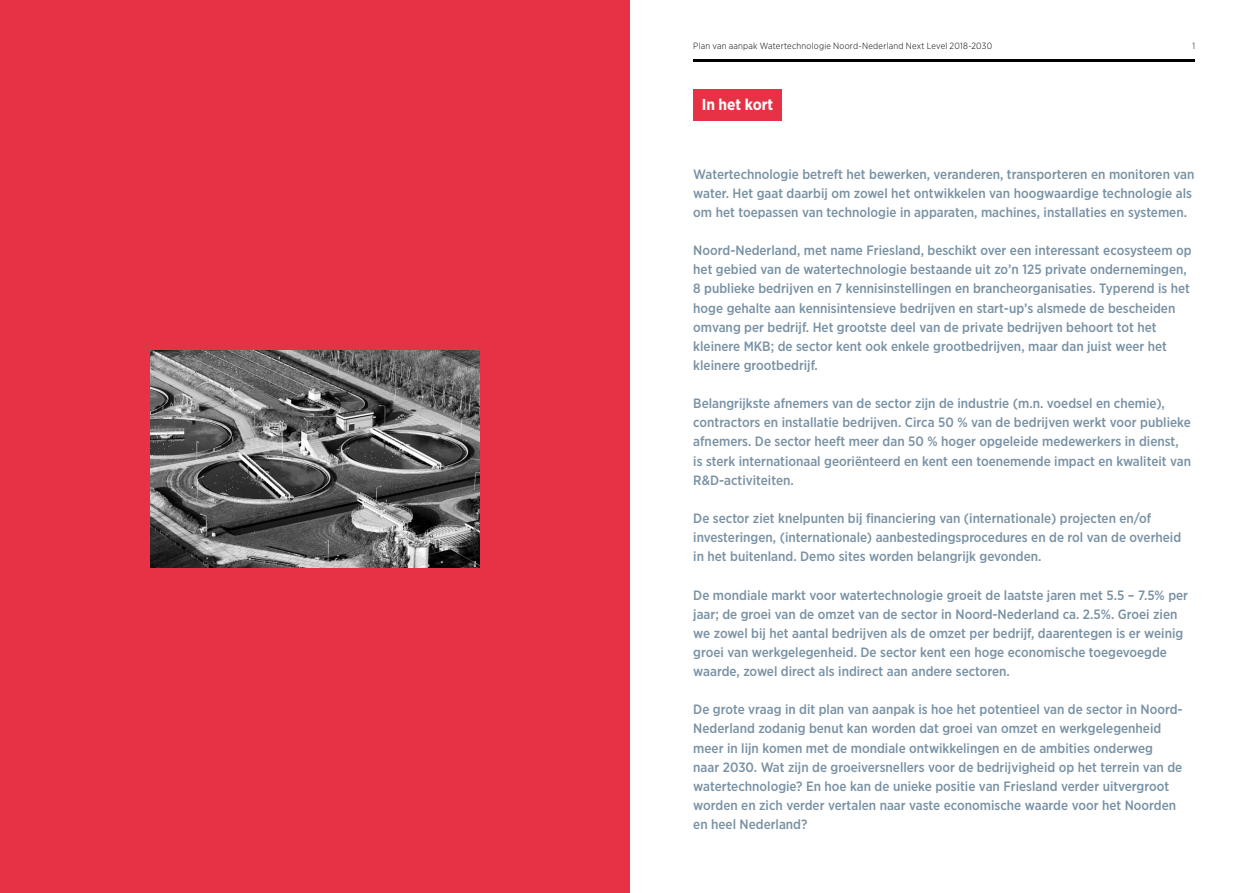
<style>
.page{position:relative;width:1259px;height:893px;background:#fff}
.page>*{position:absolute;margin:0;border:0;box-sizing:border-box;transform-origin:0 0}
.t1{font:700 15.75px "Gotham Narrow";color:#fff}
.t2{font:500 13.5px/19.2px "Gotham Narrow";color:#7891a4}
.t3{font:300 9px "Gotham Narrow";letter-spacing:.025em;color:#000}
</style>
<div class="page">
<div style="left:0;top:0;width:629px;height:893px;background:#e73246"></div>
<img style="left:150px;top:351px;width:329px;height:217px">
<hr style="left:693px;top:60px;width:502px;height:2px;background:#000">
<div style="left:693px;top:89px;width:89px;height:32px;background:#e73246"></div>
<p class="t3" style="left:693px;top:40px;width:300px">Plan van aanpak Watertechnologie Noord-Nederland Next Level 2018-2030</p>
<p class="t3" style="left:1192px;top:40px;width:4px">1</p>
<p class="t1" style="left:702px;top:94px;width:73px">In het kort</p>
<p class="t2" style="left:693px;top:164px;width:503px">Watertechnologie betreft het bewerken, veranderen, transporteren en monitoren van water. Het gaat daarbij om zowel het ontwikkelen van hoogwaardige technologie als om het toepassen van technologie in apparaten, machines, installaties en systemen.</p>
<p class="t2" style="left:693px;top:241px;width:500px">Noord-Nederland, met name Friesland, beschikt over een interessant ecosysteem op het gebied van de watertechnologie bestaande uit zo’n 125 private ondernemingen, 8 publieke bedrijven en 7 kennisinstellingen en brancheorganisaties. Typerend is het hoge gehalte aan kennisintensieve bedrijven en start-up’s alsmede de bescheiden omvang per bedrijf. Het grootste deel van de private bedrijven behoort tot het kleinere MKB; de sector kent ook enkele grootbedrijven, maar dan juist weer het kleinere grootbedrijf.</p>
<p class="t2" style="left:693px;top:394px;width:499px">Belangrijkste afnemers van de sector zijn de industrie (m.n. voedsel en chemie), contractors en installatie bedrijven. Circa 50 % van de bedrijven werkt voor publieke afnemers. De sector heeft meer dan 50 % hoger opgeleide medewerkers in dienst, is sterk internationaal georiënteerd en kent een toenemende impact en kwaliteit van R&amp;D-activiteiten.</p>
<p class="t2" style="left:693px;top:508px;width:489px">De sector ziet knelpunten bij financiering van (internationale) projecten en/of investeringen, (internationale) aanbestedingsprocedures en de rol van de overheid in het buitenland. Demo sites worden belangrijk gevonden.</p>
<p class="t2" style="left:693px;top:585px;width:496px">De mondiale markt voor watertechnologie groeit de laatste jaren met 5.5 – 7.5% per jaar; de groei van de omzet van de sector in Noord-Nederland ca. 2.5%. Groei zien we zowel bij het aantal bedrijven als de omzet per bedrijf, daarentegen is er weinig groei van werkgelegenheid. De sector kent een hoge economische toegevoegde waarde, zowel direct als indirect aan andere sectoren.</p>
<p class="t2" style="left:693px;top:700px;width:491px">De grote vraag in dit plan van aanpak is hoe het potentieel van de sector in Noord-Nederland zodanig benut kan worden dat groei van omzet en werkgelegenheid meer in lijn komen met de mondiale ontwikkelingen en de ambities onderweg<br>naar 2030. Wat zijn de groeiversnellers voor de bedrijvigheid op het terrein van de watertechnologie? En hoe kan de unieke positie van Friesland verder uitvergroot worden en zich verder vertalen naar vaste economische waarde voor het Noorden en heel Nederland?</p>
</div>
